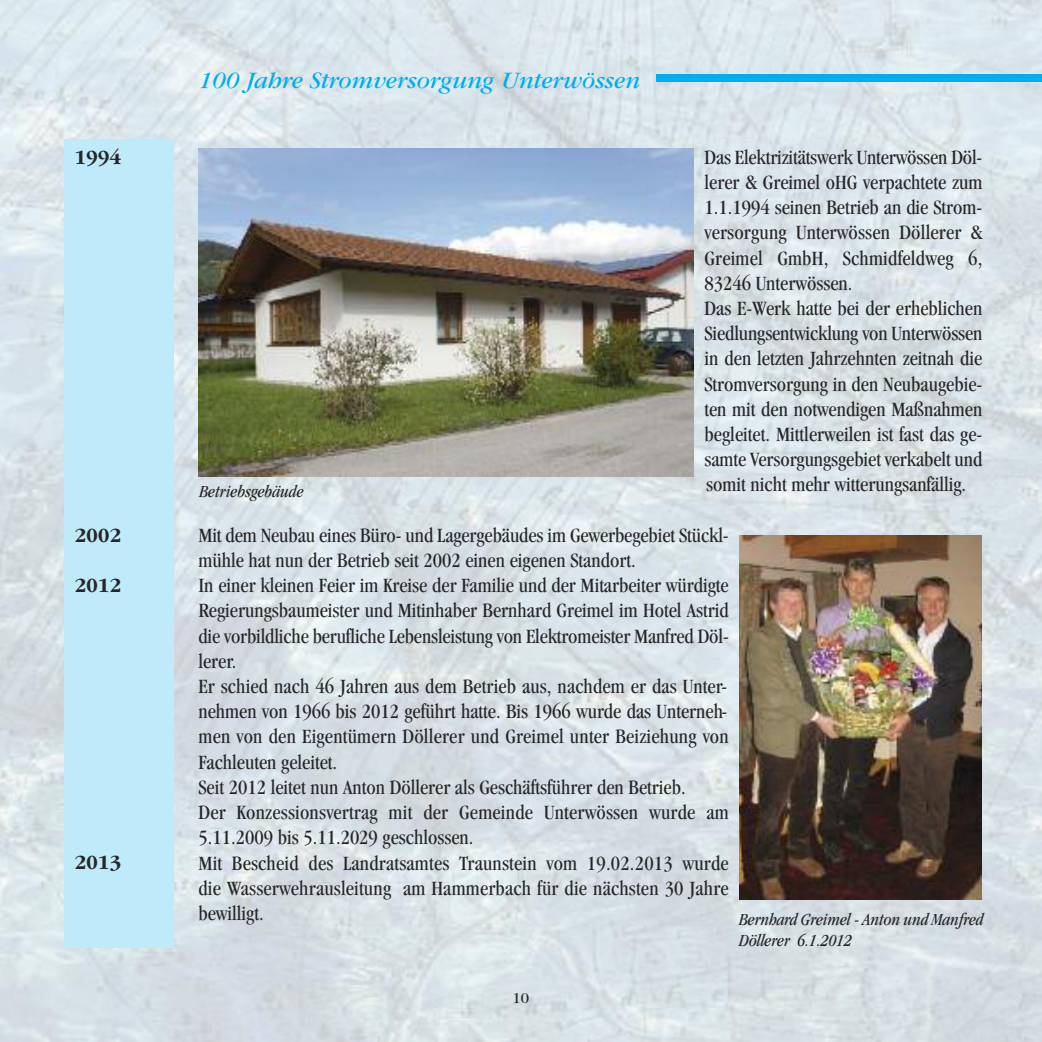
<style>
.page{position:relative;width:1042px;height:1042px;background:#fff}
.page>*{position:absolute;margin:0;border:0;box-sizing:border-box;transform-origin:0 0}
.t1{font:italic 24.5px "Garamond LT";color:#00aded}
.t2{font:condensed 21px/25.2px "Garamond LT";color:#272627}
.t3{font:700 21px "Garamond LT";color:#272627}
.t4{font:italic condensed 17.5px/21px "Garamond LT";letter-spacing:-.005em;color:#272627}
.t5{font:15.75px "Garamond LT";color:#272627}
</style>
<div class="page">
<img style="left:0;top:0;width:1042px;height:1042px">
<div style="left:64px;top:139px;width:110px;height:808px;background:#bfeafa"></div>
<div style="left:656px;top:74px;width:386px;height:8px;background:#00aded"></div>
<img style="left:198px;top:149px;width:496px;height:327px">
<img style="left:739px;top:535px;width:243px;height:364px">
<p class="t3" style="left:74px;top:144px;width:48px">1994</p>
<p class="t3" style="left:74px;top:522px;width:48px">2002</p>
<p class="t3" style="left:74px;top:572px;width:48px">2012</p>
<p class="t3" style="left:74px;top:850px;width:48px">2013</p>
<p class="t1" style="left:198px;top:72px;width:443px">100 Jahre Stromversorgung Unterwössen</p>
<p class="t2" style="left:704px;top:146px;width:279px">Das Elektrizitätswerk Unterwössen Döl&shy;lerer &amp; Greimel oHG verpachtete zum 1.1.1994 seinen Betrieb an die Strom&shy;versorgung Unterwössen Döllerer &amp; Greimel GmbH, Schmidfeldweg 6, 83246 Unterwössen.<br>Das E-Werk hatte bei der erheblichen Siedlungsentwicklung von Unterwössen in den letzten Jahrzehnten zeitnah die Stromversorgung in den Neubaugebie&shy;ten mit den notwendigen Maßnahmen begleitet. Mittlerweilen ist fast das ge&shy;samte Versorgungsgebiet verkabelt und somit nicht mehr witterungsanfällig.</p>
<p class="t2" style="left:198px;top:524px;width:532px">Mit dem Neubau eines Büro- und Lagergebäudes im Gewerbegebiet Stückl&shy;mühle hat nun der Betrieb seit 2002 einen eigenen Standort.<br>In einer kleinen Feier im Kreise der Familie und der Mitarbeiter würdigte Regierungsbaumeister und Mitinhaber Bernhard Greimel im Hotel Astrid die vorbildliche berufliche Lebensleistung von Elektromeister Manfred Döl&shy;lerer.<br>Er schied nach 46 Jahren aus dem Betrieb aus, nachdem er das Unter&shy;nehmen von 1966 bis 2012 geführt hatte. Bis 1966 wurde das Unterneh&shy;men von den Eigentümern Döllerer und Greimel unter Beiziehung von Fachleuten geleitet.<br>Seit 2012 leitet nun Anton Döllerer als Geschäftsführer den Betrieb.<br>Der Konzessionsvertrag mit der Gemeinde Unterwössen wurde am 5.11.2009 bis 5.11.2029 geschlossen.<br>Mit Bescheid des Landratsamtes Traunstein vom 19.02.2013 wurde die Wasserwehrausleitung am Hammerbach für die nächsten 30 Jahre bewilligt.</p>
<p class="t4" style="left:200px;top:482px;width:105px">Betriebsgebäude</p>
<p class="t4" style="left:739px;top:910px;width:246px">Bernhard Greimel - Anton und Manfred<br>Döllerer 6.1.2012</p>
<p class="t5" style="left:513px;top:992px;width:18px">10</p>
</div>
